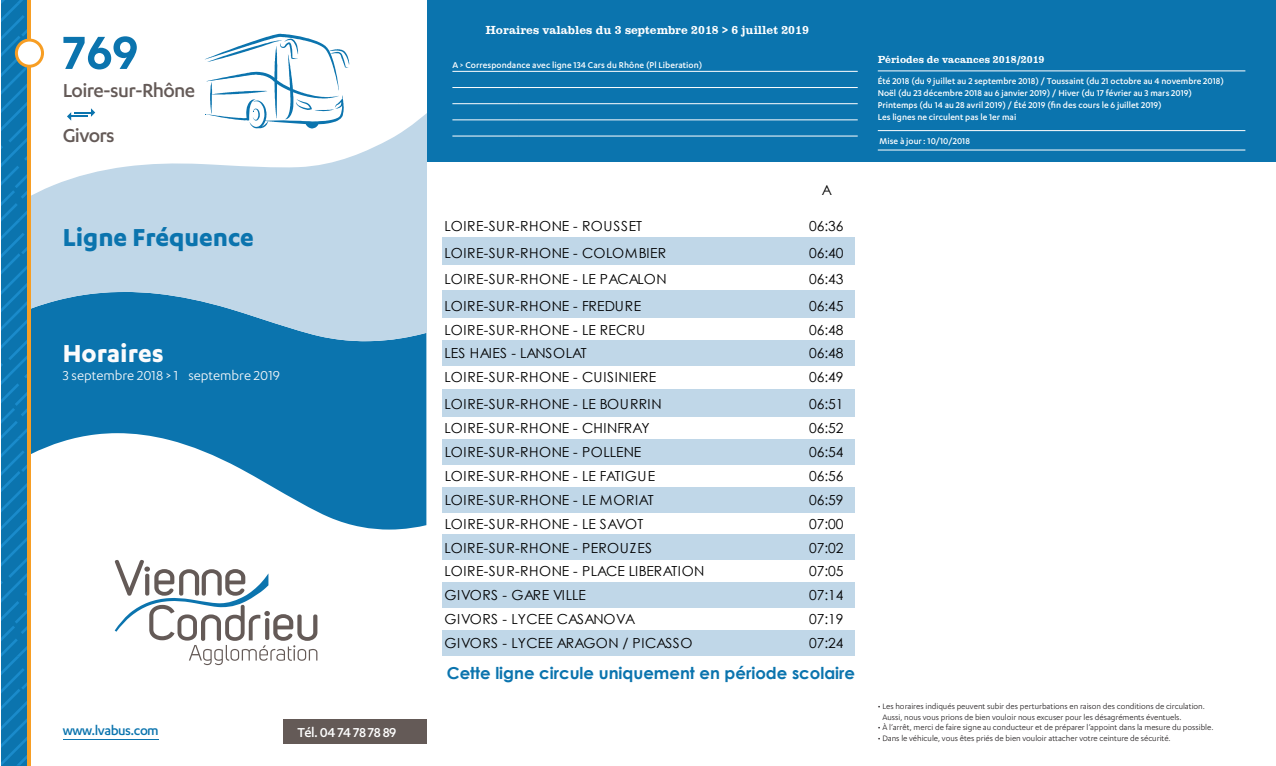
<style>
.page{position:relative;width:1276px;height:766px;background:#fff}
.page>*{position:absolute;margin:0;border:0;box-sizing:border-box;transform-origin:0 0}
.t1{font:600 54px "Karbon";color:#0b74ae}
.t2{font:700 28.5px "Karbon";letter-spacing:-.005em;color:#0b74ae}
.t3{font:700 28.5px "Karbon";color:#fbfbfc}
.t4{font:500 21.75px/45px "Karbon";letter-spacing:-.03em;color:#645a57}
.t5{font:700 16.5px "Century Gothic";color:#0b74ae}
.t6{font:15px "Karbon";color:#fbfbfc}
.t7{font:500 15px "Karbon";letter-spacing:-.03em;color:#0b74ae}
.t8{font:500 15px "Karbon";letter-spacing:-.03em;color:#fff}
.t9{font:13.8px "Century Gothic";letter-spacing:.03em;color:#000001}
.t10{font:13.8px "Century Gothic";letter-spacing:.005em;color:#000001}
.t11{font:13.8px "Century Gothic";letter-spacing:-.005em;color:#000001}
.t12{font:12px "Clarendon";color:#fff}
.t13{font:10.5px "Clarendon";color:#fff}
.t14{font:500 9.75px/12px "Karbon";color:#fff}
.t15{font:9px/10.5px "Karbon";color:#231f20}
</style>
<div class="page">
<div style="left:427px;top:0;width:848px;height:162px;background:#0b74ae"></div>
<hr style="left:452px;top:87px;width:66px;height:1px;background:#fff">
<hr style="left:518px;top:87px;width:339px;height:1px;background:#fff">
<hr style="left:452px;top:103px;width:66px;height:1px;background:#fff">
<hr style="left:518px;top:103px;width:339px;height:1px;background:#fff">
<hr style="left:452px;top:120px;width:66px;height:1px;background:#fff">
<hr style="left:518px;top:120px;width:339px;height:1px;background:#fff">
<hr style="left:452px;top:136px;width:66px;height:1px;background:#fff">
<hr style="left:518px;top:136px;width:339px;height:1px;background:#fff">
<hr style="left:452px;top:71px;width:66px;height:1px;background:#fff">
<hr style="left:518px;top:71px;width:339px;height:1px;background:#fff">
<hr style="left:877px;top:71px;width:368px;height:1px;background:#fff">
<hr style="left:877px;top:150px;width:368px;height:1px;background:#fff">
<hr style="left:877px;top:130px;width:368px;height:1px;background:#fff">
<svg style="left:44px;top:352px;width:382px;height:177px;fill:#0b74ae"></svg>
<div style="left:283px;top:719px;width:143px;height:24px;background:#645a57"></div>
<svg style="left:44px;top:112px;width:382px;height:240px;fill:#c0d7e8"></svg>
<svg style="left:115px;top:560px;width:202px;height:104px"></svg>
<svg style="left:67px;top:108px;width:28px;height:13px"></svg>
<svg style="left:1px;top:0;width:43px;height:765px"></svg>
<hr style="left:63px;top:738px;width:95px;height:1px;background:#0b74ae">
<svg style="left:205px;top:34px;width:144px;height:95px"></svg>
<div style="left:442px;top:237px;width:412px;height:28px;background:#c0d7e8"></div>
<div style="left:442px;top:290px;width:412px;height:28px;background:#c0d7e8"></div>
<div style="left:442px;top:340px;width:412px;height:26px;background:#c0d7e8"></div>
<div style="left:442px;top:388px;width:412px;height:28px;background:#c0d7e8"></div>
<div style="left:442px;top:439px;width:412px;height:25px;background:#c0d7e8"></div>
<div style="left:442px;top:487px;width:412px;height:25px;background:#c0d7e8"></div>
<div style="left:442px;top:534px;width:412px;height:26px;background:#c0d7e8"></div>
<div style="left:442px;top:582px;width:412px;height:25px;background:#c0d7e8"></div>
<div style="left:442px;top:630px;width:412px;height:25px;background:#c0d7e8"></div>
<h1 class="t1" style="left:63px;top:22px;width:77px">769</h1>
<h3 class="t4" style="left:63px;top:67px;width:134px">Loire-sur-Rhône<br>Givors</h3>
<h2 class="t2" style="left:63px;top:221px;width:193px">Ligne Fréquence</h2>
<h2 class="t3" style="left:63px;top:337px;width:102px">Horaires</h2>
<p class="t6" style="left:63px;top:367px;width:219px">3 septembre 2018 &gt; 1<sup>er</sup> septembre 2019</p>
<p class="t7" style="left:63px;top:722px;width:97px">www.lvabus.com</p>
<p class="t8" style="left:297px;top:723px;width:100px">Tél. 04 74 78 78 89</p>
<p class="t12" style="left:485px;top:23px;width:325px">Horaires valables du 3 septembre 2018 &gt; 6 juillet 2019</p>
<p class="t14" style="left:452px;top:59px;width:251px">A &gt; Correspondance avec ligne 134 Cars du Rhône (Pl Liberation)</p>
<p class="t9" style="left:821px;top:180px;width:12px">A</p>
<p class="t9" style="left:444px;top:216px;width:199px">LOIRE-SUR-RHONE - ROUSSET</p>
<p class="t9" style="left:809px;top:216px;width:36px">06:36</p>
<p class="t9" style="left:444px;top:243px;width:223px">LOIRE-SUR-RHONE - COLOMBIER</p>
<p class="t9" style="left:809px;top:243px;width:36px">06:40</p>
<p class="t9" style="left:444px;top:269px;width:224px">LOIRE-SUR-RHONE - LE PACALON</p>
<p class="t9" style="left:809px;top:269px;width:36px">06:43</p>
<p class="t9" style="left:444px;top:296px;width:198px">LOIRE-SUR-RHONE - FREDURE</p>
<p class="t9" style="left:809px;top:296px;width:36px">06:45</p>
<p class="t9" style="left:444px;top:320px;width:202px">LOIRE-SUR-RHONE - LE RECRU</p>
<p class="t9" style="left:809px;top:320px;width:36px">06:48</p>
<p class="t11" style="left:444px;top:343px;width:144px">LES HAIES - LANSOLAT</p>
<p class="t9" style="left:809px;top:343px;width:36px">06:48</p>
<p class="t9" style="left:444px;top:367px;width:213px">LOIRE-SUR-RHONE - CUISINIERE</p>
<p class="t9" style="left:809px;top:367px;width:36px">06:49</p>
<p class="t9" style="left:444px;top:394px;width:218px">LOIRE-SUR-RHONE - LE BOURRIN</p>
<p class="t9" style="left:809px;top:394px;width:36px">06:51</p>
<p class="t9" style="left:444px;top:418px;width:206px">LOIRE-SUR-RHONE - CHINFRAY</p>
<p class="t9" style="left:809px;top:418px;width:36px">06:52</p>
<p class="t9" style="left:444px;top:442px;width:198px">LOIRE-SUR-RHONE - POLLENE</p>
<p class="t9" style="left:809px;top:442px;width:36px">06:54</p>
<p class="t9" style="left:444px;top:466px;width:212px">LOIRE-SUR-RHONE - LE FATIGUE</p>
<p class="t9" style="left:809px;top:466px;width:36px">06:56</p>
<p class="t9" style="left:444px;top:490px;width:210px">LOIRE-SUR-RHONE - LE MORIAT</p>
<p class="t9" style="left:809px;top:490px;width:36px">06:59</p>
<p class="t9" style="left:444px;top:513px;width:200px">LOIRE-SUR-RHONE - LE SAVOT</p>
<p class="t9" style="left:809px;top:513px;width:36px">07:00</p>
<p class="t9" style="left:444px;top:537px;width:209px">LOIRE-SUR-RHONE - PEROUZES</p>
<p class="t9" style="left:809px;top:537px;width:36px">07:02</p>
<p class="t9" style="left:444px;top:561px;width:261px">LOIRE-SUR-RHONE - PLACE LIBERATION</p>
<p class="t9" style="left:809px;top:561px;width:36px">07:05</p>
<p class="t9" style="left:444px;top:585px;width:143px">GIVORS - GARE VILLE</p>
<p class="t9" style="left:809px;top:585px;width:36px">07:14</p>
<p class="t10" style="left:444px;top:609px;width:192px">GIVORS - LYCEE CASANOVA</p>
<p class="t9" style="left:809px;top:609px;width:36px">07:19</p>
<p class="t9" style="left:444px;top:633px;width:249px">GIVORS - LYCEE ARAGON / PICASSO</p>
<p class="t9" style="left:809px;top:633px;width:36px">07:24</p>
<p class="t5" style="left:447px;top:660px;width:410px">Cette ligne circule uniquement en période scolaire</p>
<p class="t13" style="left:877px;top:54px;width:168px">Périodes de vacances 2018/2019</p>
<p class="t14" style="left:877px;top:74px;width:347px">Été 2018 (du 9 juillet au 2 septembre 2018) / Toussaint (du 21 octobre au 4 novembre 2018)<br>Noël (du 23 décembre 2018 au 6 janvier 2019) / Hiver (du 17 février au 3 mars 2019)<br>Printemps (du 14 au 28 avril 2019) / Été 2019 (fin des cours le 6 juillet 2019)<br>Les lignes ne circulent pas le 1er mai</p>
<p class="t14" style="left:879px;top:134px;width:92px">Mise à jour: 10/10/2018</p>
<p class="t15" style="left:882px;top:700px;width:324px;text-indent:-5px">• Les horaires indiqués peuvent subir des perturbations en raison des conditions de circulation.<br>Aussi, nous vous prions de bien vouloir nous excuser pour les désagréments éventuels.</p>
<p class="t15" style="left:877px;top:721px;width:337px">• À l’arrêt, merci de faire signe au conducteur et de préparer l’appoint dans la mesure du possible.</p>
<p class="t15" style="left:877px;top:732px;width:294px">• Dans le véhicule, vous êtes priés de bien vouloir attacher votre ceinture de sécurité.</p>
</div>
